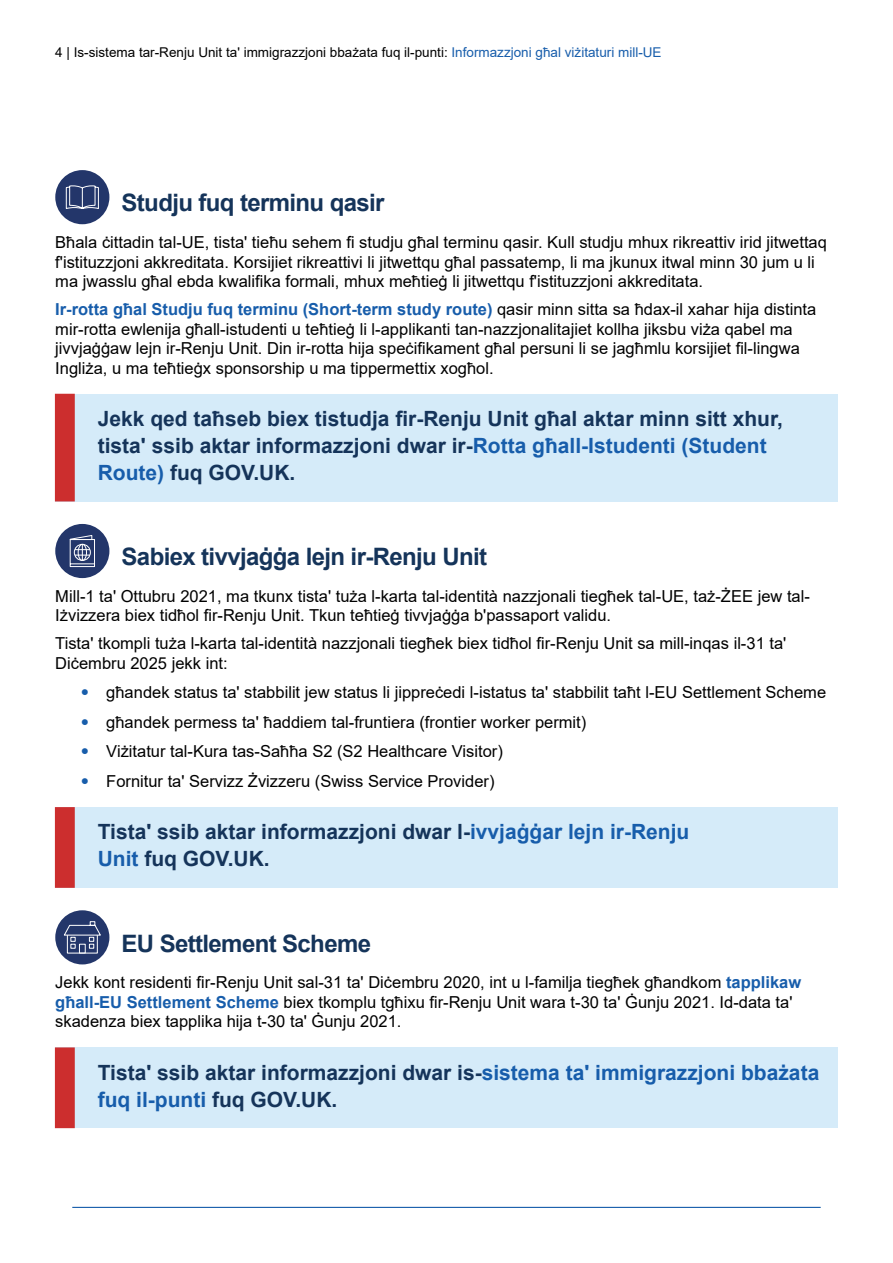
<style>
.page{position:relative;width:893px;height:1263px;background:#fff}
.page>*{position:absolute;margin:0;border:0;box-sizing:border-box;transform-origin:0 0}
.Header_2{font:700 24px "Arial";letter-spacing:-.025em;color:#15345a}
.Shaded_Text{font:700 21px/27px "Arial";color:#15345a}
.Body_text{font:16.5px/19.5px "Arial";color:#000}
.t1{font:13.5px "Arial";color:#000}
.s1{color:#175dab}
.s2{font-weight:700;color:#175dab}
.s3{font-family:"Helvetica Neue LT Pro";color:#175dab}
</style>
<div class="page">
<hr style="left:72px;top:1207px;width:749px;height:1px;background:#175dab">
<div style="left:55px;top:394px;width:783px;height:107px;background:#d5ebf9"></div>
<div style="left:55px;top:394px;width:20px;height:107px;background:#cc2e2e"></div>
<div style="left:55px;top:807px;width:783px;height:81px;background:#d5ebf9"></div>
<div style="left:55px;top:807px;width:20px;height:81px;background:#cc2e2e"></div>
<div style="left:55px;top:1047px;width:783px;height:81px;background:#d5ebf9"></div>
<div style="left:55px;top:1047px;width:20px;height:81px;background:#cc2e2e"></div>
<div style="left:55px;top:170px;width:54px;height:54px;background:#23366a;border-radius:50%"></div>
<svg style="left:65px;top:185px;width:34px;height:24px"></svg>
<div style="left:55px;top:524px;width:54px;height:54px;background:#23366a;border-radius:50%"></div>
<svg style="left:69px;top:535px;width:26px;height:32px"></svg>
<div style="left:55px;top:910px;width:54px;height:54px;background:#23366a;border-radius:50%"></div>
<svg style="left:64px;top:921px;width:37px;height:33px"></svg>
<p class="t1" style="left:55px;top:43px;width:608px">4 | Is-sistema tar-Renju Unit ta' immigrazzjoni bbażata fuq il-punti: <span class="s1">Informazzjoni għal viżitaturi mill-UE</span></p>
<h2 class="Header_2" style="left:122px;top:186px;width:265px">Studju fuq terminu qasir</h2>
<p class="Body_text" style="left:55px;top:232px;width:773px">Bħala ċittadin tal-UE, tista' tieħu sehem fi studju għal terminu qasir. Kull studju mhux rikreattiv irid jitwettaq f'istituzzjoni akkreditata. Korsijiet rikreattivi li jitwettqu għal passatemp, li ma jkunux itwal minn 30 jum u li ma jwasslu għal ebda kwalifika formali, mhux meħtieġ li jitwettqu f'istituzzjoni akkreditata.</p>
<p class="Body_text" style="left:55px;top:299px;width:762px"><span class="s2">Ir-rotta għal Studju fuq terminu (Short-term study route)</span> qasir minn sitta sa ħdax-il xahar hija distinta mir-rotta ewlenija għall-istudenti u teħtieġ li l-applikanti tan-nazzjonalitajiet kollha jiksbu viża qabel ma jivvjaġġaw lejn ir-Renju Unit. Din ir-rotta hija speċifikament għal persuni li se jagħmlu korsijiet fil-lingwa Ingliża, u ma teħtieġx sponsorship u ma tippermettix xogħol.</p>
<p class="Shaded_Text" style="left:98px;top:405px;width:686px">Jekk qed taħseb biex tistudja fir-Renju Unit għal aktar minn sitt xhur, tista' ssib aktar informazzjoni dwar ir-<span class="s1">Rotta għall-Istudenti (Student<br>Route)</span> fuq GOV.UK.</p>
<h2 class="Header_2" style="left:122px;top:540px;width:367px">Sabiex tivvjaġġa lejn ir-Renju Unit</h2>
<p class="Body_text" style="left:55px;top:586px;width:756px">Mill-1 ta' Ottubru 2021, ma tkunx tista' tuża l-karta tal-identità nazzjonali tiegħek tal-UE, taż-ŻEE jew tal-<br>Iżvizzera biex tidħol fir-Renju Unit. Tkun teħtieġ tivvjaġġa b'passaport validu.</p>
<p class="Body_text" style="left:55px;top:634px;width:732px">Tista' tkompli tuża l-karta tal-identità nazzjonali tiegħek biex tidħol fir-Renju Unit sa mill-inqas il-31 ta'<br>Diċembru 2025 jekk int:</p>
<p class="Body_text" style="left:81px;top:683px;width:747px"><span class="s3">•</span> għandek status ta' stabbilit jew status li jippreċedi l-istatus ta' stabbilit taħt l-EU Settlement Scheme</p>
<p class="Body_text" style="left:81px;top:712px;width:507px"><span class="s3">•</span> għandek permess ta' ħaddiem tal-fruntiera (frontier worker permit)</p>
<p class="Body_text" style="left:81px;top:742px;width:423px"><span class="s3">•</span> Viżitatur tal-Kura tas-Saħħa S2 (S2 Healthcare Visitor)</p>
<p class="Body_text" style="left:81px;top:771px;width:415px"><span class="s3">•</span> Fornitur ta' Servizz Żvizzeru (Swiss Service Provider)</p>
<p class="Shaded_Text" style="left:98px;top:819px;width:593px">Tista' ssib aktar informazzjoni dwar l-<span class="s1">ivvjaġġar lejn ir-Renju<br>Unit</span> fuq GOV.UK.</p>
<h2 class="Header_2" style="left:122px;top:926px;width:251px">EU Settlement Scheme</h2>
<p class="Body_text" style="left:55px;top:972px;width:747px">Jekk kont residenti fir-Renju Unit sal-31 ta' Diċembru 2020, int u l-familja tiegħek għandkom <span class="s2">tapplikaw għall-EU Settlement Scheme</span> biex tkomplu tgħixu fir-Renju Unit wara t-30 ta' Ġunju 2021. Id-data ta' skadenza biex tapplika hija t-30 ta' Ġunju 2021.</p>
<p class="Shaded_Text" style="left:98px;top:1059px;width:723px">Tista' ssib aktar informazzjoni dwar is-<span class="s1">sistema ta' immigrazzjoni bbażata fuq il-punti</span> fuq GOV.UK.</p>
</div>
